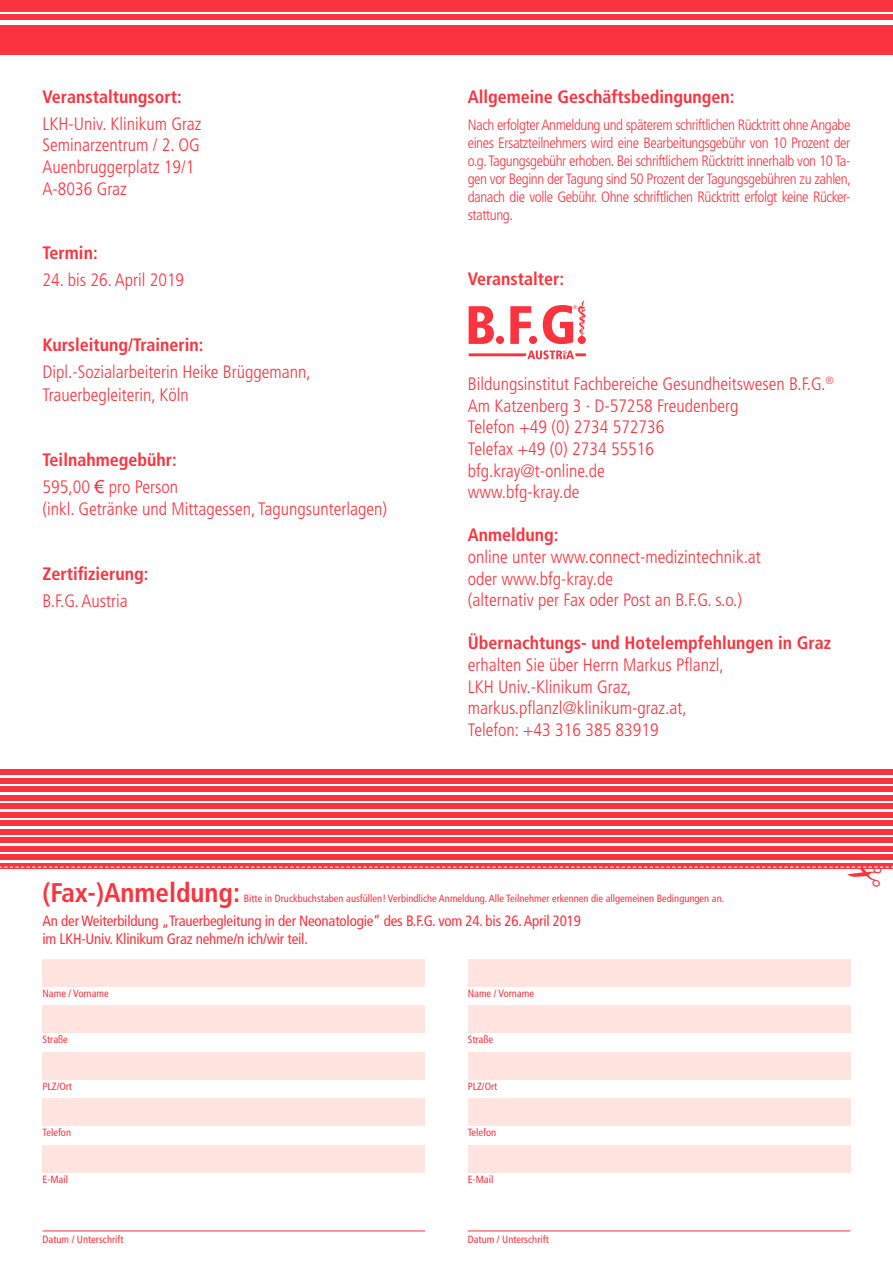
<style>
.page{position:relative;width:893px;height:1263px;background:#fff}
.page>*{position:absolute;margin:0;border:0;box-sizing:border-box;transform-origin:0 0}
.t1{font:700 condensed 27px "Frutiger";color:#fb333e}
.t2{font:300 condensed 18px "Frutiger";color:#fb333e}
.t3{font:700 condensed 18px "Frutiger";color:#fb333e}
.t4{font:300 condensed 15px/18px "Frutiger";letter-spacing:-.03em;color:#fb333e;text-align:justify}
.t5{font:condensed 15px "Frutiger";letter-spacing:-.015em;color:#fb333e}
.t6{font:condensed 10.95px "Frutiger";letter-spacing:-.01em;color:#fb333e}
.t7{font:condensed 10.5px "Frutiger";color:#fb333e}
.t8{font:300 condensed 10.5px "Frutiger";color:#fb333e}
.s1{font-family:"Arial";font-weight:400;font-stretch:normal}
</style>
<div class="page">
<div style="left:0;top:0;width:893px;height:11px;background:#fb333e"></div>
<div style="left:0;top:14px;width:893px;height:6px;background:#fb333e"></div>
<div style="left:0;top:25px;width:893px;height:29px;background:#fb333e"></div>
<div style="left:0;top:769px;width:893px;height:6px;background:#fb333e"></div>
<div style="left:0;top:803px;width:893px;height:6px;background:#fb333e"></div>
<div style="left:0;top:863px;width:893px;height:6px;background:#fb333e"></div>
<div style="left:0;top:786px;width:893px;height:6px;background:#fb333e"></div>
<div style="left:0;top:846px;width:893px;height:6px;background:#fb333e"></div>
<div style="left:0;top:820px;width:893px;height:6px;background:#fb333e"></div>
<div style="left:0;top:778px;width:893px;height:6px;background:#fb333e"></div>
<div style="left:0;top:837px;width:893px;height:6px;background:#fb333e"></div>
<div style="left:0;top:812px;width:893px;height:6px;background:#fb333e"></div>
<div style="left:0;top:795px;width:893px;height:6px;background:#fb333e"></div>
<div style="left:0;top:854px;width:893px;height:6px;background:#fb333e"></div>
<div style="left:0;top:829px;width:893px;height:6px;background:#fb333e"></div>
<div style="left:43px;top:959px;width:382px;height:28px;background:#ffe4e0"></div>
<div style="left:43px;top:1006px;width:382px;height:27px;background:#ffe4e0"></div>
<div style="left:43px;top:1052px;width:382px;height:28px;background:#ffe4e0"></div>
<div style="left:43px;top:1098px;width:382px;height:28px;background:#ffe4e0"></div>
<div style="left:43px;top:1145px;width:382px;height:27px;background:#ffe4e0"></div>
<hr style="left:43px;top:1230px;width:382px;height:1px;background:#fb333e">
<div style="left:468px;top:959px;width:382px;height:28px;background:#ffe4e0"></div>
<div style="left:468px;top:1006px;width:382px;height:27px;background:#ffe4e0"></div>
<div style="left:468px;top:1052px;width:382px;height:28px;background:#ffe4e0"></div>
<div style="left:468px;top:1098px;width:382px;height:28px;background:#ffe4e0"></div>
<div style="left:468px;top:1145px;width:382px;height:27px;background:#ffe4e0"></div>
<hr style="left:468px;top:1230px;width:382px;height:1px;background:#fb333e">
<svg style="left:510px;top:306px;width:21px;height:38px"></svg>
<svg style="left:469px;top:306px;width:25px;height:38px"></svg>
<div style="left:496px;top:336px;width:8px;height:8px;background:#fb333e;border-radius:50%"></div>
<div style="left:529px;top:336px;width:8px;height:8px;background:#fb333e;border-radius:50%"></div>
<svg style="left:543px;top:300px;width:43px;height:44px"></svg>
<svg style="left:469px;top:350px;width:117px;height:9px"></svg>
<svg style="left:0;top:866px;width:893px;height:2px"></svg>
<p class="t3" style="left:43px;top:86px;width:141px">Veranstaltungsort:</p>
<p class="t2" style="left:43px;top:113px;width:160px">LKH-Univ. Klinikum Graz</p>
<p class="t2" style="left:43px;top:135px;width:159px">Seminarzentrum / 2. OG</p>
<p class="t2" style="left:43px;top:157px;width:153px">Auenbruggerplatz 19/1</p>
<p class="t2" style="left:43px;top:178px;width:86px">A-8036 Graz</p>
<p class="t3" style="left:43px;top:242px;width:57px">Termin:</p>
<p class="t2" style="left:43px;top:270px;width:143px">24. bis 26. April 2019</p>
<p class="t3" style="left:43px;top:334px;width:163px">Kursleitung/Trainerin:</p>
<p class="t2" style="left:43px;top:362px;width:270px">Dipl.-Sozialarbeiterin Heike Brüggemann,</p>
<p class="t2" style="left:43px;top:384px;width:148px">Trauerbegleiterin, Köln</p>
<p class="t3" style="left:43px;top:449px;width:136px">Teilnahmegebühr:</p>
<p class="t2" style="left:43px;top:476px;width:137px">595,00 <span class="s1">€</span> pro Person</p>
<p class="t2" style="left:43px;top:499px;width:346px">(inkl. Getränke und Mittagessen, Tagungsunterlagen)</p>
<p class="t3" style="left:43px;top:563px;width:108px">Zertifizierung:</p>
<p class="t2" style="left:43px;top:590px;width:87px">B.F.G. Austria</p>
<p class="t3" style="left:468px;top:86px;width:268px">Allgemeine Geschäftsbedingungen:</p>
<p class="t4" style="left:468px;top:116px;width:385px">Nach erfolgterAnmeldung und späterem schriftlichen Rücktritt ohne Angabe eines Ersatzteilnehmers wird eine Bearbeitungsgebühr von 10 Prozent der o.g. Tagungsgebühr erhoben. Bei schriftlichem Rücktritt innerhalb von 10 Ta&shy;gen vor Beginn der Tagung sind 50 Prozent der Tagungsgebühren zu zahlen, danach die volle Gebühr. Ohne schriftlichen Rücktritt erfolgt keine Rücker&shy;stattung.</p>
<p class="t3" style="left:468px;top:268px;width:98px">Veranstalter:</p>
<p class="t2" style="left:468px;top:374px;width:359px">Bildungsinstitut Fachbereiche Gesundheitswesen B.F.G.</p>
<p class="t6" style="left:468px;top:376px;width:77px">Gesundheitswesen</p>
<p class="t8" style="left:825px;top:375px;width:10px">®</p>
<p class="t2" style="left:468px;top:395px;width:272px">Am Katzenberg 3 · D-57258 Freudenberg</p>
<p class="t2" style="left:468px;top:417px;width:198px">Telefon +49 (0) 2734 572736</p>
<p class="t2" style="left:468px;top:439px;width:188px">Telefax +49 (0) 2734 55516</p>
<p class="t2" style="left:468px;top:460px;width:139px">bfg.kray@t-online.de</p>
<p class="t2" style="left:468px;top:482px;width:113px">www.bfg-kray.de</p>
<p class="t3" style="left:468px;top:524px;width:92px">Anmeldung:</p>
<p class="t2" style="left:468px;top:547px;width:295px">online unter www.connect-medizintechnik.at</p>
<p class="t2" style="left:468px;top:568px;width:147px">oder www.bfg-kray.de</p>
<p class="t2" style="left:468px;top:590px;width:276px">(alternativ per Fax oder Post an B.F.G. s.o.)</p>
<p class="t3" style="left:468px;top:632px;width:365px">Übernachtungs- und Hotelempfehlungen in Graz</p>
<p class="t2" style="left:468px;top:655px;width:257px">erhalten Sie über Herrn Markus Pflanzl,</p>
<p class="t2" style="left:468px;top:676px;width:165px">LKH Univ.-Klinikum Graz,</p>
<p class="t2" style="left:468px;top:698px;width:221px">markus.pflanzl@klinikum-graz.at,</p>
<p class="t2" style="left:468px;top:719px;width:193px">Telefon: +43 316 385 83919</p>
<p class="t1" style="left:43px;top:876px;width:199px">(Fax-)Anmeldung:</p>
<p class="t7" style="left:244px;top:892px;width:482px">Bitte in Druckbuchstaben ausfüllen! Verbindliche Anmeldung. Alle Teilnehmer erkennen die allgemeinen Bedingungen an.</p>
<p class="t5" style="left:43px;top:912px;width:540px">An der Weiterbildung „Trauerbegleitung in der Neonatologie“ des B.F.G. vom 24. bis 26. April 2019</p>
<p class="t5" style="left:43px;top:930px;width:267px">im LKH-Univ. Klinikum Graz nehme/n ich/wir teil.</p>
<p class="t7" style="left:43px;top:987px;width:68px">Name / Vorname</p>
<p class="t7" style="left:43px;top:1033px;width:27px">Straße</p>
<p class="t7" style="left:43px;top:1080px;width:31px">PLZ/Ort</p>
<p class="t7" style="left:43px;top:1126px;width:30px">Telefon</p>
<p class="t7" style="left:43px;top:1173px;width:27px">E-Mail</p>
<p class="t7" style="left:43px;top:1233px;width:83px">Datum / Unterschrift</p>
<p class="t7" style="left:468px;top:987px;width:68px">Name / Vorname</p>
<p class="t7" style="left:468px;top:1033px;width:27px">Straße</p>
<p class="t7" style="left:468px;top:1080px;width:31px">PLZ/Ort</p>
<p class="t7" style="left:468px;top:1126px;width:30px">Telefon</p>
<p class="t7" style="left:468px;top:1173px;width:27px">E-Mail</p>
<p class="t7" style="left:468px;top:1233px;width:83px">Datum / Unterschrift</p>
</div>
